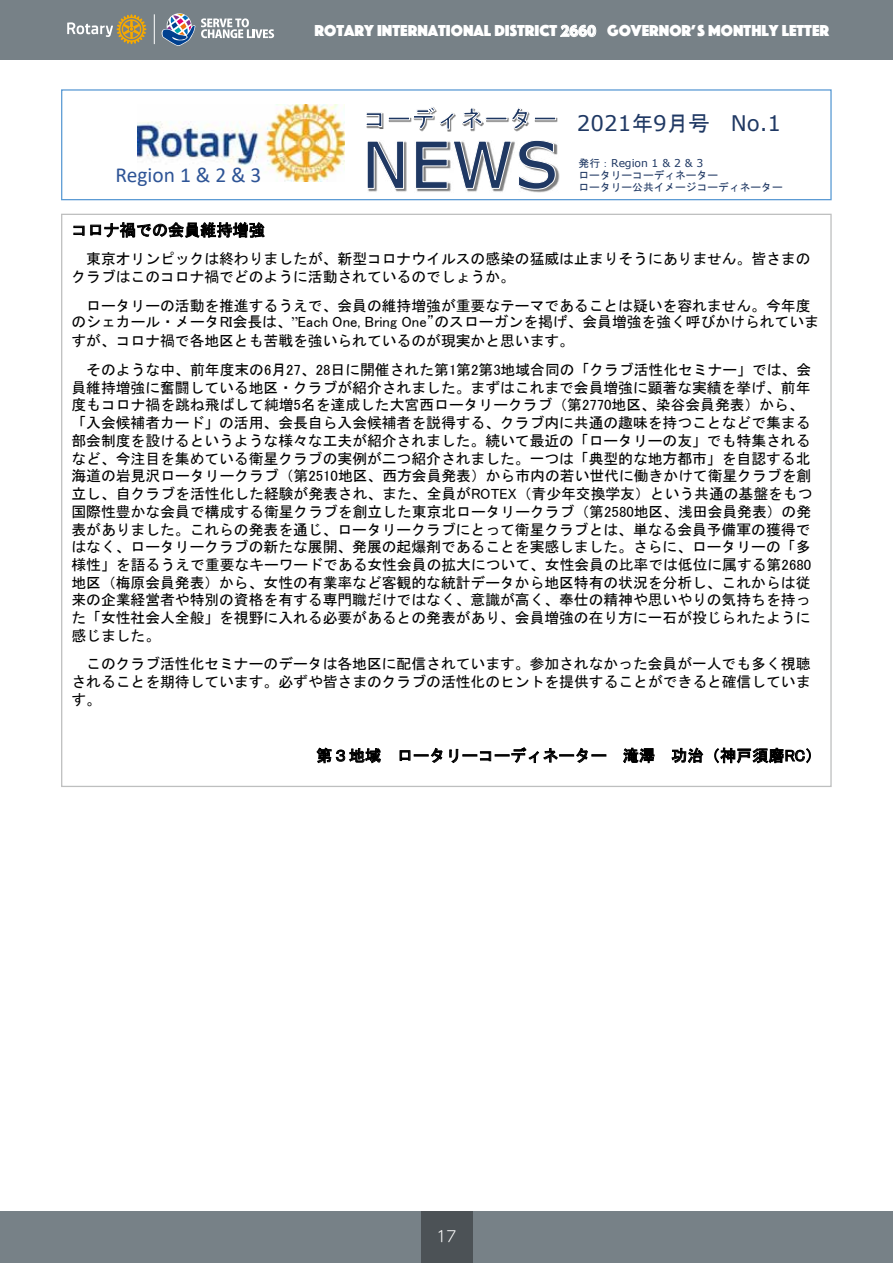
<style>
.page{position:relative;width:893px;height:1263px;background:#fff}
.page>*{position:absolute;margin:0;border:0;box-sizing:border-box;transform-origin:0 0}
.t1{font:21.45px "MS Reference Sans Serif";letter-spacing:.005em;color:#1f3863}
.t2{font:21.45px "Calibri";color:#2e5496}
.t3{font:16.5px "Phosphate Solid";color:#fff}
.t4{font:16.2px "MS Gothic";color:#000}
.t5{font:300 15px "UD Shin M Go Pro";color:#fff}
.t6{font:14.85px/17.7px "MS Gothic";color:#000}
.t7{font:10.8px/11.6px "MS Gothic";color:#1f3863}
.t8{font:10.8px "MS Reference Sans Serif";letter-spacing:.005em;color:#1f3863}
.s1{font-family:"UD Shin Go Pro";font-weight:800;font-size:13.5px}
.s2{font-family:"MS Gothic"}
.s3{font-family:"MS P Gothic"}
.s4{font-family:"Times New Roman"}
</style>
<div class="page">
<div style="left:61px;top:89px;width:771px;height:111px;border:1px solid #5b9bd4"></div>
<img style="left:420px;top:118px;width:138px;height:13px">
<svg style="left:366px;top:107px;width:191px;height:23px"></svg>
<img style="left:368px;top:144px;width:191px;height:49px">
<svg style="left:367px;top:140px;width:189px;height:50px"></svg>
<img style="left:138px;top:104px;width:207px;height:78px">
<svg style="left:73px;top:222px;width:192px;height:16px"></svg>
<svg style="left:316px;top:748px;width:65px;height:15px"></svg>
<svg style="left:400px;top:748px;width:42px;height:15px"></svg>
<svg style="left:449px;top:747px;width:157px;height:16px"></svg>
<svg style="left:623px;top:748px;width:31px;height:15px"></svg>
<svg style="left:671px;top:747px;width:32px;height:16px"></svg>
<svg style="left:714px;top:748px;width:97px;height:15px"></svg>
<div style="left:0;top:0;width:893px;height:60px;background:#778187"></div>
<div style="left:0;top:1212px;width:893px;height:51px;background:#778187"></div>
<svg style="left:560px;top:25px;width:36px;height:12px"></svg>
<div style="left:421px;top:1212px;width:51px;height:51px;background:#4c5256"></div>
<hr style="left:154px;top:14px;width:1px;height:30px;background:#fff">
<svg style="left:162px;top:13px;width:33px;height:33px"></svg>
<svg style="left:67px;top:14px;width:79px;height:30px"></svg>
<svg style="left:201px;top:18px;width:73px;height:20px"></svg>
<p class="t3" style="left:315px;top:19px;width:516px">ROTARY INTERNATIONAL DISTRICT <span class="s1">2660</span> GOVERNOR’S MONTHLY LETTER</p>
<h1 class="t1" style="left:577px;top:109px;width:206px">2021<span class="s2">年</span>9<span class="s2">月号</span> No.1</h1>
<p class="t8" style="left:578px;top:157px;width:127px"><span class="s2">発行：</span>Region 1 &amp; 2 &amp; 3</p>
<p class="t7" style="left:578px;top:169px;width:206px">ロータリーコーディネーター<br>ロータリー公共イメージコーディネーター</p>
<h1 class="t2" style="left:115px;top:159px;width:147px">Region 1 &amp; 2 &amp; 3</h1>
<p class="t4" style="left:71px;top:222px;width:195px">コロナ禍での会員維持増強</p>
<p class="t6" style="left:71px;top:250px;width:741px;text-indent:15px">東京オリンピックは終わりましたが、新型コロナウイルスの感染の猛威は止まりそうにありません。皆さまのクラブはこのコロナ禍でどのように活動されているのでしょうか。</p>
<p class="t6" style="left:71px;top:297px;width:749px;line-height:16.6px;text-align:center">ロータリーの活動を推進するうえで、会員の維持増強が重要なテーマであることは疑いを容れません。今年度<br>のシェカール・メータ<span class="s3">RI</span>会長は、<span class="s4">”</span><span class="s3">Each One, Bring One”</span>のスローガンを掲げ、会員増強を強く呼びかけられていま</p>
<p class="t6" style="left:86px;top:327px;width:726px;line-height:28.5px;text-indent:-15px">すが、コロナ禍で各地区とも苦戦を強いられているのが現実かと思います。<br>そのような中、前年度末の<span class="s3">6</span>月<span class="s3">27</span>、<span class="s3">28</span>日に開催された第<span class="s3">1</span>第<span class="s3">2</span>第<span class="s3">3</span>地域合同の「クラブ活性化セミナー」では、会</p>
<p class="t6" style="left:71px;top:378px;width:743px">員維持増強に奮闘している地区・クラブが紹介されました。まずはこれまで会員増強に顕著な実績を挙げ、前年度もコロナ禍を跳ね飛ばして純増<span class="s3">5</span>名を達成した大宮西ロータリークラブ（第<span class="s3">2770</span>地区、染谷会員発表）から、「入会候補者カード」の活用、会長自ら入会候補者を説得する、クラブ内に共通の趣味を持つことなどで集まる部会制度を設けるというような様々な工夫が紹介されました。続いて最近の「ロータリーの友」でも特集されるなど、今注目を集めている衛星クラブの実例が二つ紹介されました。一つは「典型的な地方都市」を自認する北海道の岩見沢ロータリークラブ（第<span class="s3">2510</span>地区、西方会員発表）から市内の若い世代に働きかけて衛星クラブを創立し、自クラブを活性化した経験が発表され、また、全員が<span class="s3">ROTEX</span>（青少年交換学友）という共通の基盤をもつ国際性豊かな会員で構成する衛星クラブを創立した東京北ロータリークラブ（第<span class="s3">2580</span>地区、浅田会員発表）の発表がありました。これらの発表を通じ、ロータリークラブにとって衛星クラブとは、単なる会員予備軍の獲得ではなく、ロータリークラブの新たな展開、発展の起爆剤であることを実感しました。さらに、ロータリーの「多様性」を語るうえで重要なキーワードである女性会員の拡大について、女性会員の比率では低位に属する第<span class="s3">2680</span>地区（梅原会員発表）から、女性の有業率など客観的な統計データから地区特有の状況を分析し、これからは従来の企業経営者や特別の資格を有する専門職だけではなく、意識が高く、奉仕の精神や思いやりの気持ちを持った「女性社会人全般」を視野に入れる必要があるとの発表があり、会員増強の在り方に一石が投じられたように感じました。</p>
<p class="t6" style="left:71px;top:655px;width:741px;text-align:justify;text-indent:15px">このクラブ活性化セミナーのデータは各地区に配信されています。参加されなかった会員が一人でも多く視聴されることを期待しています。必ずや皆さまのクラブの活性化のヒントを提供することができると確信しています。</p>
<p class="t4" style="left:316px;top:747px;width:507px">第３地域 ロータリーコーディネーター 滝澤 功治（神戸須磨<span class="s3">RC</span>）</p>
<p class="t5" style="left:437px;top:1224px;width:21px">17</p>
</div>
